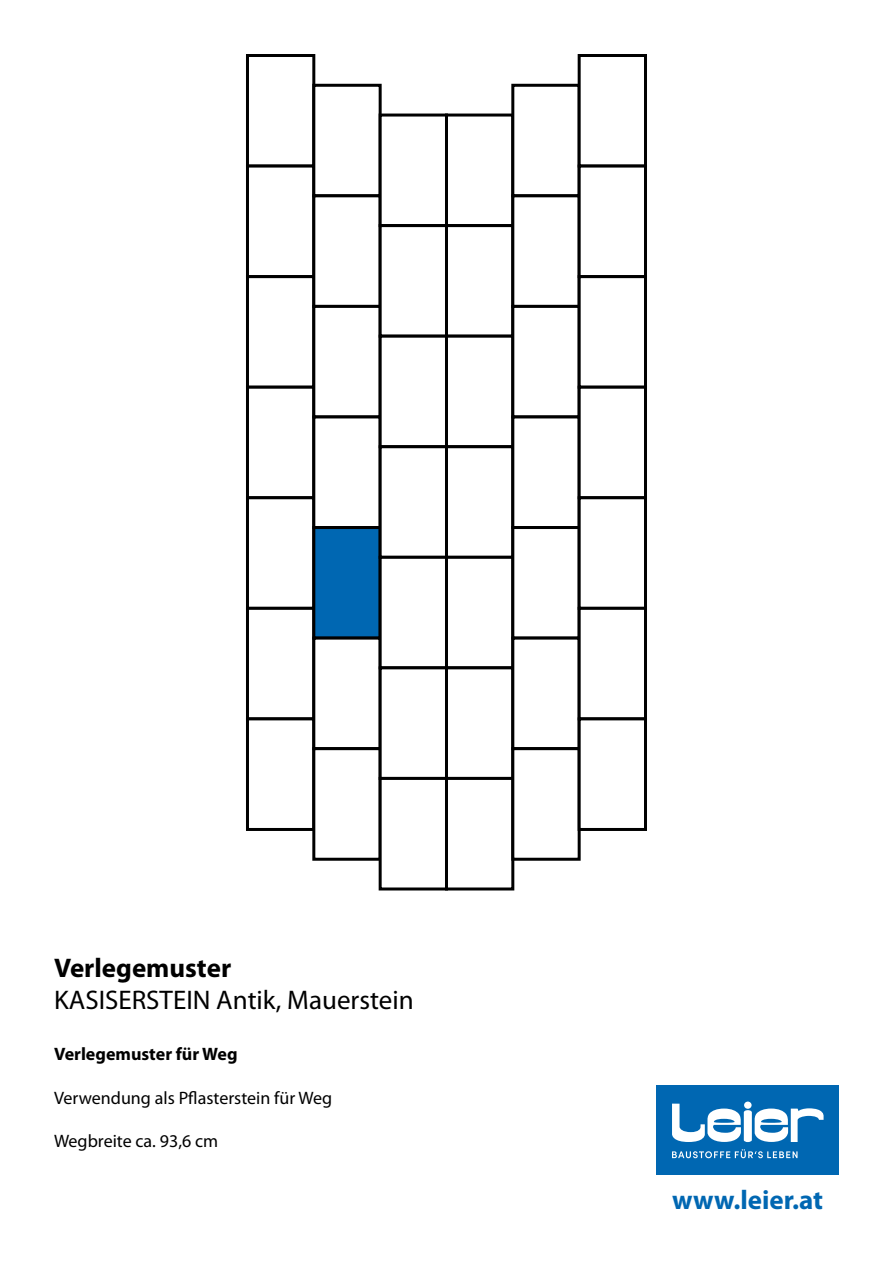
<style>
.page{position:relative;width:893px;height:1263px;background:#fff}
.page>*{position:absolute;margin:0;border:0;box-sizing:border-box;transform-origin:0 0}
.t1{font:27px "Myriad Pro";color:#000}
.t2{font:700 27px "Myriad Pro";color:#000}
.t3{font:700 27px "Myriad Pro";color:#0067b2}
.t4{font:18px "Myriad Pro";color:#000}
.t5{font:700 18px "Myriad Pro";color:#000}
</style>
<div class="page">
<div style="left:246px;top:54px;width:69px;height:114px;border:3px solid #000"></div>
<div style="left:246px;top:165px;width:69px;height:113px;border:3px solid #000"></div>
<div style="left:246px;top:275px;width:69px;height:114px;border:3px solid #000"></div>
<div style="left:246px;top:386px;width:69px;height:113px;border:3px solid #000"></div>
<div style="left:246px;top:496px;width:69px;height:114px;border:3px solid #000"></div>
<div style="left:246px;top:607px;width:69px;height:113px;border:3px solid #000"></div>
<div style="left:246px;top:717px;width:69px;height:114px;border:3px solid #000"></div>
<div style="left:312px;top:84px;width:70px;height:113px;border:3px solid #000"></div>
<div style="left:312px;top:194px;width:70px;height:114px;border:3px solid #000"></div>
<div style="left:312px;top:305px;width:70px;height:113px;border:3px solid #000"></div>
<div style="left:312px;top:415px;width:70px;height:114px;border:3px solid #000"></div>
<div style="left:314px;top:527px;width:66px;height:111px;background:#0067b2"></div>
<div style="left:312px;top:526px;width:70px;height:114px;border:3px solid #000"></div>
<div style="left:312px;top:637px;width:70px;height:113px;border:3px solid #000"></div>
<div style="left:312px;top:747px;width:70px;height:114px;border:3px solid #000"></div>
<div style="left:379px;top:114px;width:69px;height:113px;border:3px solid #000"></div>
<div style="left:379px;top:224px;width:69px;height:114px;border:3px solid #000"></div>
<div style="left:379px;top:335px;width:69px;height:113px;border:3px solid #000"></div>
<div style="left:379px;top:445px;width:69px;height:114px;border:3px solid #000"></div>
<div style="left:379px;top:556px;width:69px;height:113px;border:3px solid #000"></div>
<div style="left:379px;top:666px;width:69px;height:114px;border:3px solid #000"></div>
<div style="left:379px;top:777px;width:69px;height:113px;border:3px solid #000"></div>
<div style="left:445px;top:114px;width:69px;height:113px;border:3px solid #000"></div>
<div style="left:445px;top:224px;width:69px;height:114px;border:3px solid #000"></div>
<div style="left:445px;top:335px;width:69px;height:113px;border:3px solid #000"></div>
<div style="left:445px;top:445px;width:69px;height:114px;border:3px solid #000"></div>
<div style="left:445px;top:556px;width:69px;height:113px;border:3px solid #000"></div>
<div style="left:445px;top:666px;width:69px;height:114px;border:3px solid #000"></div>
<div style="left:445px;top:777px;width:69px;height:113px;border:3px solid #000"></div>
<div style="left:511px;top:84px;width:70px;height:113px;border:3px solid #000"></div>
<div style="left:511px;top:194px;width:70px;height:114px;border:3px solid #000"></div>
<div style="left:511px;top:305px;width:70px;height:113px;border:3px solid #000"></div>
<div style="left:511px;top:415px;width:70px;height:114px;border:3px solid #000"></div>
<div style="left:511px;top:526px;width:70px;height:114px;border:3px solid #000"></div>
<div style="left:511px;top:637px;width:70px;height:113px;border:3px solid #000"></div>
<div style="left:511px;top:747px;width:70px;height:114px;border:3px solid #000"></div>
<div style="left:578px;top:54px;width:69px;height:114px;border:3px solid #000"></div>
<div style="left:578px;top:165px;width:69px;height:113px;border:3px solid #000"></div>
<div style="left:578px;top:275px;width:69px;height:114px;border:3px solid #000"></div>
<div style="left:578px;top:386px;width:69px;height:113px;border:3px solid #000"></div>
<div style="left:578px;top:496px;width:69px;height:114px;border:3px solid #000"></div>
<div style="left:578px;top:607px;width:69px;height:113px;border:3px solid #000"></div>
<div style="left:578px;top:717px;width:69px;height:114px;border:3px solid #000"></div>
<div style="left:656px;top:1085px;width:183px;height:90px;background:#0067b2"></div>
<svg style="left:672px;top:1103px;width:152px;height:39px"></svg>
<svg style="left:672px;top:1149px;width:125px;height:9px"></svg>
<h1 class="t2" style="left:54px;top:953px;width:179px">Verlegemuster</h1>
<h1 class="t1" style="left:54px;top:986px;width:361px">KASISERSTEIN Antik, Mauerstein</h1>
<p class="t5" style="left:54px;top:1044px;width:185px">Verlegemuster für Weg</p>
<p class="t4" style="left:54px;top:1088px;width:280px">Verwendung als Pflasterstein für Weg</p>
<p class="t4" style="left:54px;top:1131px;width:166px">Wegbreite ca. 93,6 cm</p>
<h1 class="t3" style="left:672px;top:1185px;width:153px">www.leier.at</h1>
</div>
